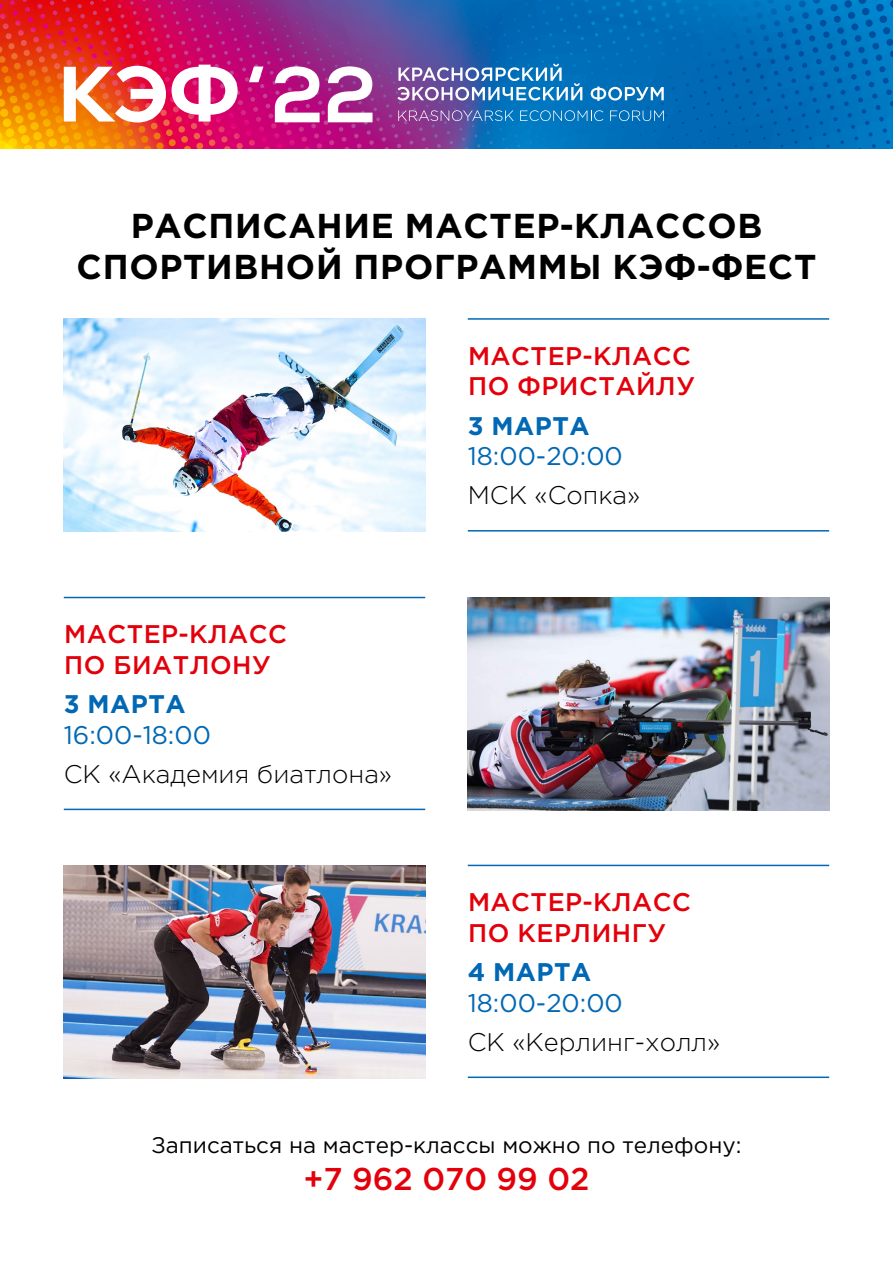
<style>
.page{position:relative;width:893px;height:1263px;background:#fff}
.page>*{position:absolute;margin:0;border:0;box-sizing:border-box;transform-origin:0 0}
.текст_без_висячих{font:700 34.5px/41.4px "Gotham Pro";letter-spacing:.02em;color:#000;text-align:center}
.текст_без_висячих-2{font:500 31.5px "Gotham Pro";color:#e3000b}
.текст_без_висячих-3{font:500 25.5px/30.6px "Gotham Pro";letter-spacing:.02em;color:#e3000b}
.текст_без_висячих-4{font:25.5px/30.6px "Gotham Pro";color:#0068b4}
.текст_без_висячих-5{font:300 25.5px "Gotham Pro";color:#000}
.текст_без_висячих-6{font:22.5px "Gotham Pro";color:#000}
.s1{font-weight:700}
</style>
<div class="page">
<svg style="left:0;top:0;width:893px;height:149px;background:#56528d"></svg>
<svg style="left:398px;top:110px;width:116px;height:11px"></svg>
<svg style="left:520px;top:110px;width:83px;height:11px"></svg>
<svg style="left:610px;top:110px;width:54px;height:11px"></svg>
<svg style="left:397px;top:64px;width:185px;height:37px"></svg>
<svg style="left:591px;top:87px;width:73px;height:14px"></svg>
<svg style="left:249px;top:67px;width:14px;height:15px"></svg>
<svg style="left:64px;top:66px;width:102px;height:56px"></svg>
<svg style="left:172px;top:65px;width:66px;height:57px"></svg>
<svg style="left:275px;top:66px;width:45px;height:56px"></svg>
<svg style="left:328px;top:66px;width:44px;height:56px"></svg>
<img style="left:64px;top:319px;width:361px;height:212px">
<hr style="left:468px;top:318px;width:361px;height:2px;background:#0068b4">
<hr style="left:468px;top:530px;width:361px;height:1px;background:#0068b4">
<img style="left:468px;top:597px;width:361px;height:213px">
<hr style="left:64px;top:597px;width:361px;height:1px;background:#0068b4">
<hr style="left:64px;top:809px;width:361px;height:1px;background:#0068b4">
<img style="left:64px;top:865px;width:361px;height:213px">
<hr style="left:468px;top:865px;width:361px;height:1px;background:#0068b4">
<hr style="left:468px;top:1076px;width:361px;height:2px;background:#0068b4">
<p class="текст_без_висячих" style="left:77px;top:204px;width:741px">РАСПИСАНИЕ МАСТЕР-КЛАССОВ<br>СПОРТИВНОЙ ПРОГРАММЫ КЭФ-ФЕСТ</p>
<p class="текст_без_висячих-3" style="left:64px;top:618px;width:225px">МАСТЕР-КЛАСС<br>ПО БИАТЛОНУ</p>
<p class="текст_без_висячих-4" style="left:64px;top:689px;width:149px"><span class="s1">3 МАРТА<br></span>16:00-18:00</p>
<p class="текст_без_висячих-5" style="left:64px;top:760px;width:330px">СК «Академия биатлона»</p>
<p class="текст_без_висячих-3" style="left:468px;top:340px;width:228px">МАСТЕР-КЛАСС<br>ПО ФРИСТАЙЛУ</p>
<p class="текст_без_висячих-4" style="left:468px;top:410px;width:157px"><span class="s1">3 МАРТА<br></span>18:00-20:00</p>
<p class="текст_без_висячих-5" style="left:468px;top:481px;width:174px">МСК «Сопка»</p>
<p class="текст_без_висячих-3" style="left:468px;top:886px;width:225px">МАСТЕР-КЛАСС<br>ПО КЕРЛИНГУ</p>
<p class="текст_без_висячих-4" style="left:468px;top:957px;width:157px"><span class="s1">4 МАРТА<br></span>18:00-20:00</p>
<p class="текст_без_висячих-5" style="left:468px;top:1028px;width:254px">СК «Керлинг-холл»</p>
<p class="текст_без_висячих-6" style="left:152px;top:1132px;width:591px">Записаться на мастер-классы можно по телефону:</p>
<p class="текст_без_висячих-2" style="left:303px;top:1161px;width:288px">+7 962 070 99 02</p>
</div>
